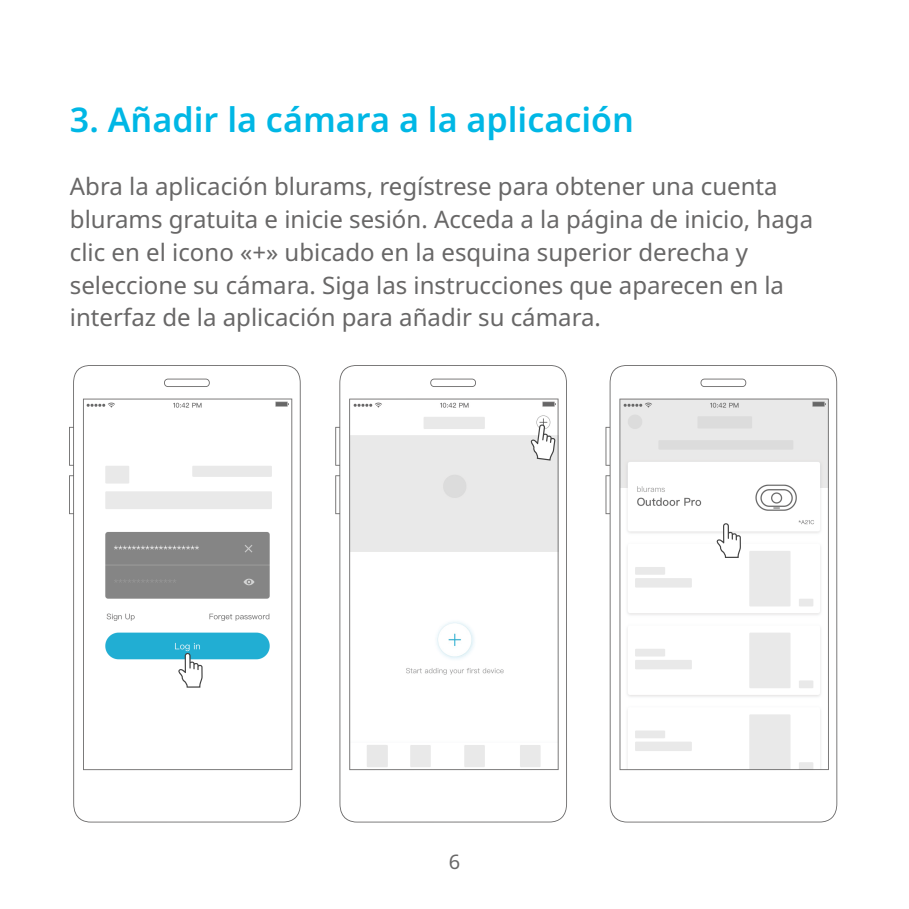
<style>
.page{position:relative;width:909px;height:909px;background:#fff}
.page>*{position:absolute;margin:0;border:0;box-sizing:border-box;transform-origin:0 0}
.t1{font:600 34px "Noto Sans";color:#00b7e5}
.t2{font:24px/32.8px "Noto Sans";color:#686767}
.t3{font:20px "Noto Sans";color:#686767}
</style>
<div class="page">
<svg style="left:69px;top:365px;width:232px;height:457px"></svg>
<svg style="left:335px;top:365px;width:232px;height:457px"></svg>
<svg style="left:605px;top:365px;width:232px;height:457px"></svg>
<div style="left:366px;top:744px;width:21px;height:22px;background:#e8e8e8"></div>
<svg style="left:177px;top:652px;width:25px;height:35px"></svg>
<svg style="left:715px;top:523px;width:25px;height:35px"></svg>
<svg style="left:529px;top:424px;width:26px;height:36px"></svg>
<h1 class="t1" style="left:70px;top:100px;width:565px">3. Añadir la cámara a la aplicación</h1>
<p class="t2" style="left:70px;top:170px;width:744px">Abra la aplicación blurams, regístrese para obtener una cuenta blurams gratuita e inicie sesión. Acceda a la página de inicio, haga clic en el icono «+» ubicado en la esquina superior derecha y seleccione su cámara. Siga las instrucciones que aparecen en la interfaz de la aplicación para añadir su cámara.</p>
<p class="t3" style="left:448px;top:850px;width:13px">6</p>
</div>
